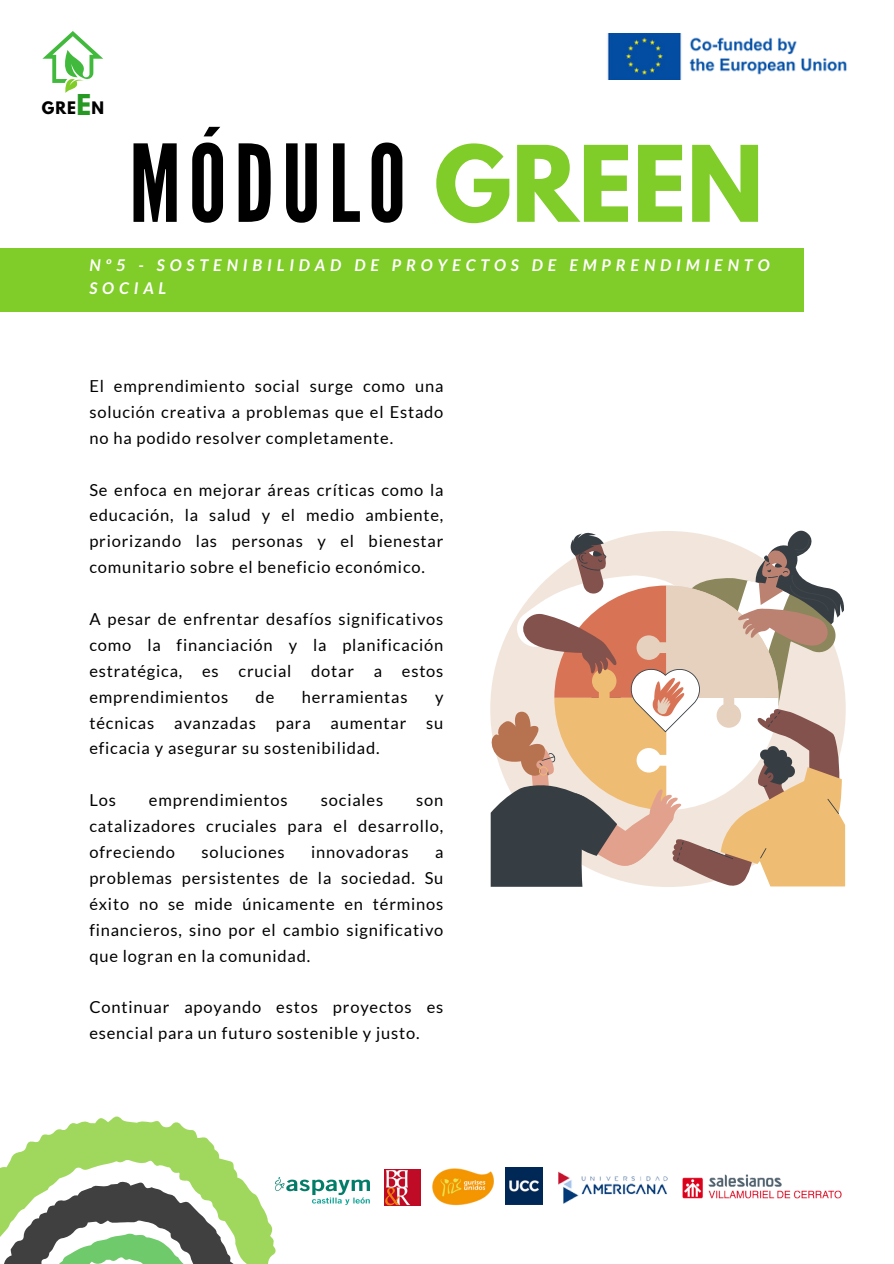
<style>
.page{position:relative;width:894px;height:1264px;background:#fff}
.page>*{position:absolute;margin:0;border:0;box-sizing:border-box;transform-origin:0 0}
.t1{font:106.8px "League Gothic";letter-spacing:.075em;color:#000}
.t2{font:700 93.3px "League Spartan";color:#80cc28}
.t3{font:700 25.35px "League Spartan";color:#269922}
.t4{font:16.5px/25.8px "Lato";letter-spacing:.05em;color:#000;text-align:justify}
.t5{font:italic 700 16.2px/22.5px "Lato";letter-spacing:.3em;color:#fff}
.t6{font:700 15.3px "League Spartan";color:#000}
</style>
<div class="page">
<svg style="left:42px;top:31px;width:61px;height:62px"></svg>
<img style="left:607px;top:34px;width:240px;height:46px">
<svg style="left:0;top:1116px;width:276px;height:147px"></svg>
<img style="left:384px;top:1169px;width:36px;height:36px">
<img style="left:432px;top:1168px;width:62px;height:38px">
<img style="left:505px;top:1167px;width:37px;height:37px">
<img style="left:558px;top:1171px;width:110px;height:33px">
<img style="left:682px;top:1174px;width:160px;height:25px">
<img style="left:275px;top:1177px;width:94px;height:27px">
<div style="left:0;top:248px;width:803px;height:63px;background:#80cc28"></div>
<svg style="left:490px;top:530px;width:355px;height:356px"></svg>
<p class="t6" style="left:42px;top:100px;width:36px">GRE</p>
<p class="t3" style="left:76px;top:92px;width:16px">E</p>
<p class="t6" style="left:92px;top:100px;width:14px">N</p>
<p class="t1" style="left:129px;top:122px;width:278px">MÓDULO</p>
<p class="t2" style="left:434px;top:138px;width:331px">GREEN</p>
<p class="t5" style="left:89px;top:254px;width:681px">Nº5 - SOSTENIBILIDAD DE PROYECTOS DE EMPRENDIMIENTO<br>SOCIAL</p>
<p class="t4" style="left:89px;top:373px;width:355px">El emprendimiento social surge como una solución creativa a problemas que el Estado no ha podido resolver completamente.</p>
<p class="t4" style="left:89px;top:476px;width:355px">Se enfoca en mejorar áreas críticas como la educación, la salud y el medio ambiente, priorizando las personas y el bienestar comunitario sobre el beneficio económico.</p>
<p class="t4" style="left:89px;top:605px;width:355px">A pesar de enfrentar desafíos significativos como la financiación y la planificación estratégica, es crucial dotar a estos emprendimientos</p>
<p class="t4" style="left:255px;top:683px;width:20px">de</p>
<p class="t4" style="left:302px;top:683px;width:107px">herramientas</p>
<p class="t4" style="left:89px;top:683px;width:355px;text-indent:345px">y técnicas avanzadas para aumentar su eficacia y asegurar su sostenibilidad.</p>
<p class="t4" style="left:89px;top:787px;width:28px">Los</p>
<p class="t4" style="left:149px;top:787px;width:140px">emprendimientos</p>
<p class="t4" style="left:321px;top:787px;width:64px">sociales</p>
<p class="t4" style="left:89px;top:787px;width:355px;text-indent:327px">son catalizadores cruciales para el desarrollo, ofreciendo</p>
<p class="t4" style="left:201px;top:838px;width:85px">soluciones</p>
<p class="t4" style="left:311px;top:838px;width:99px">innovadoras</p>
<p class="t4" style="left:89px;top:838px;width:355px;text-indent:345px">a problemas persistentes de la sociedad. Su éxito no se mide únicamente en términos financieros, sino por el cambio significativo que logran en la comunidad.</p>
<p class="t4" style="left:89px;top:994px;width:355px">Continuar apoyando estos proyectos es esencial para un futuro sostenible y justo.</p>
</div>
